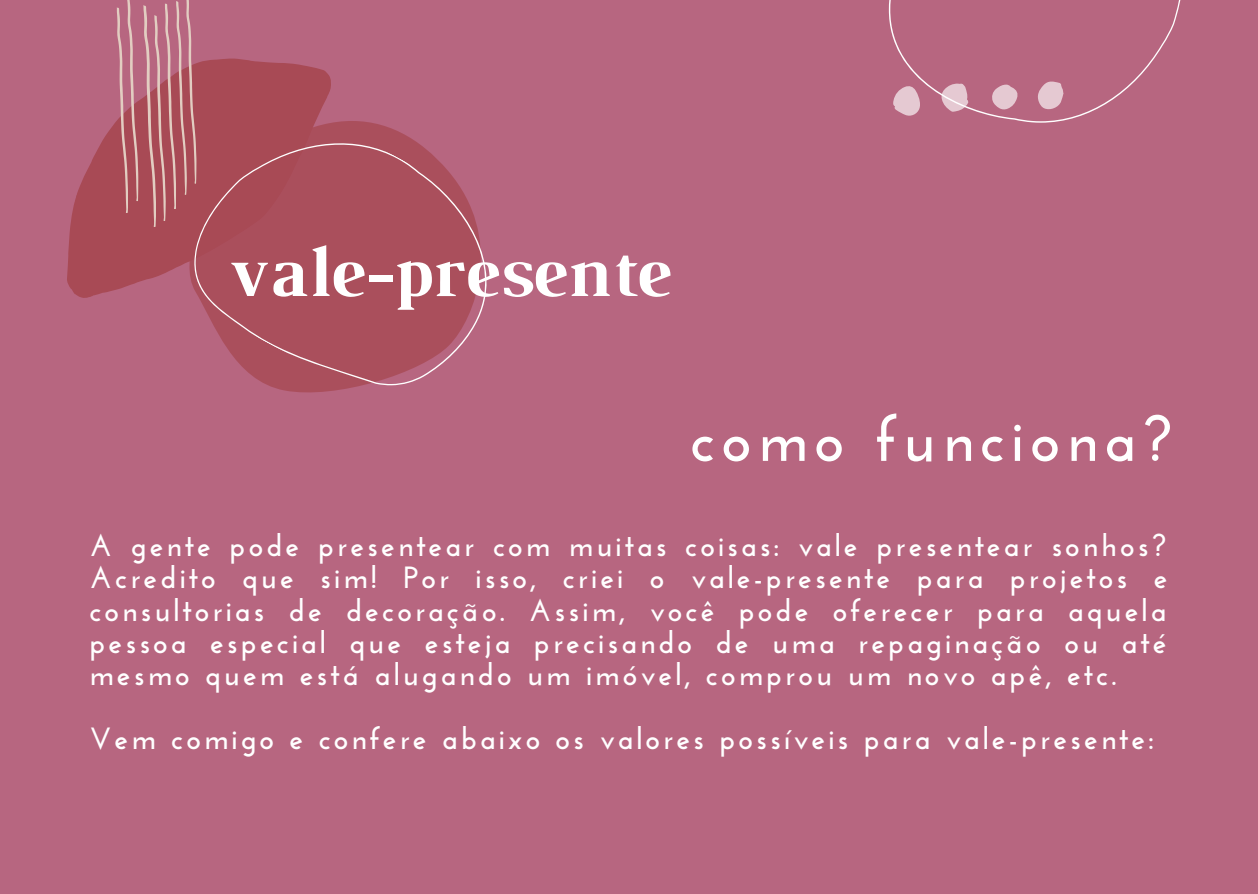
<style>
.page{position:relative;width:1258px;height:894px;background:#fff}
.page>*{position:absolute;margin:0;border:0;box-sizing:border-box;transform-origin:0 0}
.t1{font:700 72.6px "Luthier";color:#fff}
.t2{font:700 63px "Josefin Sans";letter-spacing:.1em;color:#fff}
.t3{font:700 30.6px/32.1px "Josefin Sans";letter-spacing:.1em;color:#fff;text-align:justify}
</style>
<div class="page">
<div style="left:0;top:0;width:1258px;height:893px;background:#b76680"></div>
<svg style="left:67px;top:58px;width:264px;height:240px;fill:#a84a55"></svg>
<svg style="left:166px;top:90px;width:321px;height:303px;fill:#aa4f5c"></svg>
<svg style="left:111px;top:0;width:90px;height:227px"></svg>
<svg style="left:888px;top:0;width:293px;height:123px"></svg>
<p class="t1" style="left:227px;top:246px;width:443px">vale-presente</p>
<p class="t2" style="left:690px;top:413px;width:482px">como funciona?</p>
<p class="t3" style="left:89px;top:532px;width:1079px">A gente pode presentear com muitas coisas: vale presentear sonhos?<br>Acredito que sim! Por isso, criei o vale-presente para projetos e consultorias de decoração. Assim, você pode oferecer para aquela pessoa especial que esteja precisando de uma repaginação ou até mesmo quem está alugando um imóvel, comprou um novo apê, etc.</p>
<p class="t3" style="left:89px;top:725px;width:1066px">Vem comigo e confere abaixo os valores possíveis para vale-presente:</p>
</div>
